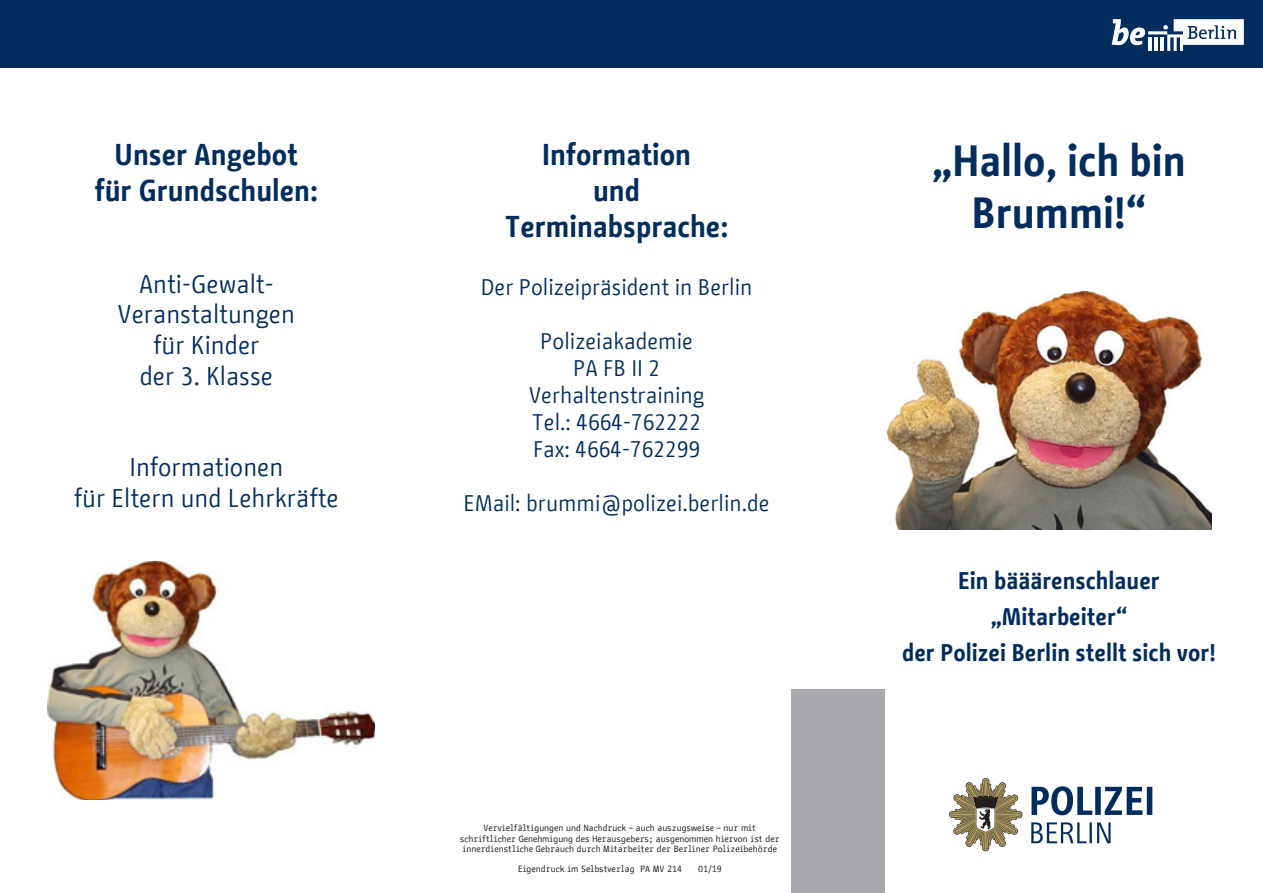
<style>
.page{position:relative;width:1263px;height:893px;background:#fff}
.page>*{position:absolute;margin:0;border:0;box-sizing:border-box;transform-origin:0 0}
.t1{font:700 43.5px "BMF Change";color:#002d5e}
.t2{font:700 30px/36px "BMF Change";color:#002d5e;text-align:center}
.t3{font:25.5px "BMF Change";color:#002d5e}
.t4{font:700 24px "BMF Change";color:#002d5e}
.t5{font:22.5px "BMF Change";color:#002d5e}
.t6{font:9px/10.8px "BMF Change Letter";color:#231f20;text-align:center}
</style>
<div class="page">
<div style="left:0;top:0;width:1263px;height:68px;background:#002d5e"></div>
<svg style="left:949px;top:777px;width:74px;height:75px"></svg>
<svg style="left:1031px;top:822px;width:79px;height:21px"></svg>
<svg style="left:1031px;top:786px;width:121px;height:29px"></svg>
<svg style="left:1112px;top:19px;width:132px;height:32px"></svg>
<hr style="left:1148px;top:37px;width:3px;height:14px;background:#fff">
<hr style="left:1154px;top:37px;width:3px;height:14px;background:#fff">
<hr style="left:1161px;top:37px;width:3px;height:14px;background:#fff">
<div style="left:791px;top:689px;width:93px;height:204px;background:#a8a9ad"></div>
<img style="left:48px;top:562px;width:326px;height:237px">
<img style="left:887px;top:292px;width:325px;height:237px">
<p class="t2" style="left:95px;top:137px;width:225px">Unser Angebot für Grundschulen:</p>
<p class="t3" style="left:139px;top:266px;width:136px">Anti-Gewalt-</p>
<p class="t3" style="left:118px;top:296px;width:179px">Veranstaltungen</p>
<p class="t3" style="left:153px;top:327px;width:108px">für Kinder</p>
<p class="t3" style="left:140px;top:358px;width:135px">der 3. Klasse</p>
<p class="t3" style="left:129px;top:449px;width:155px">Informationen</p>
<p class="t3" style="left:74px;top:480px;width:266px">für Eltern und Lehrkräfte</p>
<p class="t2" style="left:542px;top:137px;width:150px">Information und</p>
<p class="t2" style="left:505px;top:209px;width:225px">Terminabsprache:</p>
<p class="t5" style="left:481px;top:271px;width:273px">Der Polizeipräsident in Berlin</p>
<p class="t5" style="left:540px;top:325px;width:154px">Polizeiakademie</p>
<p class="t5" style="left:573px;top:352px;width:88px">PA FB II 2</p>
<p class="t5" style="left:529px;top:379px;width:177px">Verhaltenstraining</p>
<p class="t5" style="left:532px;top:406px;width:171px">Tel.: 4664-762222</p>
<p class="t5" style="left:533px;top:433px;width:169px">Fax: 4664-762299</p>
<p class="t5" style="left:464px;top:487px;width:308px">EMail: brummi@polizei.berlin.de</p>
<p class="t6" style="left:460px;top:822px;width:321px">Vervielfältigungen und Nachdruck – auch auszugsweise – nur mit schriftlicher Genehmigung des Herausgebers; ausgenommen hiervon ist der innerdienstliche Gebrauch durch Mitarbeiter der Berliner Polizeibehörde</p>
<p class="t6" style="left:518px;top:863px;width:166px">Eigendruck im Selbstverlag PA MV 214</p>
<p class="t6" style="left:698px;top:863px;width:25px">01/19</p>
<p class="t1" style="left:932px;top:129px;width:255px">„Hallo, ich bin</p>
<p class="t1" style="left:972px;top:182px;width:176px">Brummi!“</p>
<p class="t4" style="left:958px;top:564px;width:203px">Ein bääärenschlauer</p>
<p class="t4" style="left:991px;top:600px;width:138px">„Mitarbeiter“</p>
<p class="t4" style="left:902px;top:636px;width:315px">der Polizei Berlin stellt sich vor!</p>
</div>
